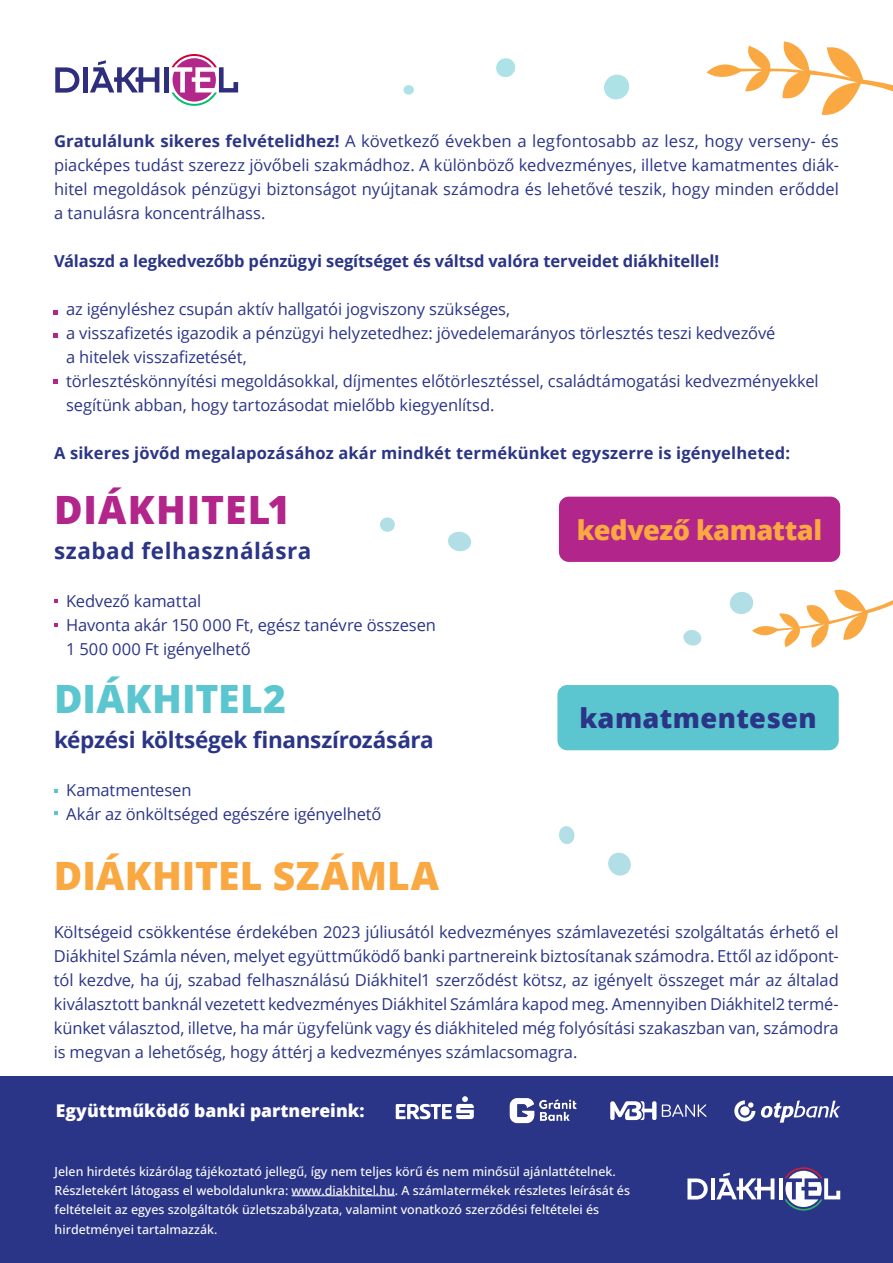
<style>
.page{position:relative;width:893px;height:1263px;background:#fff}
.page>*{position:absolute;margin:0;border:0;box-sizing:border-box;transform-origin:0 0}
.t1{font:800 39px "Open Sans";letter-spacing:.01em;color:#faa842}
.t2{font:800 39px "Open Sans";letter-spacing:.025em;color:#b2258b}
.t3{font:800 39px "Open Sans";letter-spacing:.005em;color:#5bc6cf}
.t4{font:800 27.15px "Open Sans";letter-spacing:-.02em;color:#faa842}
.t5{font:800 27.15px "Open Sans";letter-spacing:.015em;color:#2b3587}
.t6{font:700 22.5px "Open Sans";letter-spacing:-.005em;color:#2b3587}
.t7{font:700 22.5px "Open Sans";letter-spacing:.025em;color:#2b3587}
.t8{font:800 17.55px "Open Sans";color:#fff}
.t9{font:16.5px/24px "Open Sans";letter-spacing:-.01em;color:#2b3587;text-align:justify}
.t10{font:700 16.5px "Open Sans";color:#2b3587}
.t11{font:500 12.45px/19.2px "Open Sans";color:#fff}
.s1{font-weight:700}
</style>
<div class="page">
<div style="left:0;top:1076px;width:893px;height:187px;background:#2b3587"></div>
<svg style="left:53px;top:379px;width:5px;height:5px"></svg>
<svg style="left:53px;top:333px;width:5px;height:4px"></svg>
<svg style="left:53px;top:310px;width:5px;height:4px"></svg>
<svg style="left:54px;top:599px;width:4px;height:4px"></svg>
<svg style="left:54px;top:623px;width:4px;height:3px"></svg>
<svg style="left:54px;top:789px;width:4px;height:4px"></svg>
<svg style="left:54px;top:811px;width:4px;height:4px"></svg>
<div style="left:557px;top:685px;width:282px;height:65px;background:#5bc6cf;border-radius:10px"></div>
<div style="left:559px;top:497px;width:281px;height:65px;background:#b2258b;border-radius:10px"></div>
<svg style="left:707px;top:41px;width:186px;height:74px"></svg>
<svg style="left:448px;top:531px;width:24px;height:21px"></svg>
<svg style="left:403px;top:85px;width:11px;height:10px"></svg>
<svg style="left:608px;top:852px;width:23px;height:24px"></svg>
<svg style="left:496px;top:58px;width:20px;height:19px"></svg>
<svg style="left:604px;top:74px;width:26px;height:26px"></svg>
<div style="left:380px;top:517px;width:15px;height:15px;background:#b1dfe5;border-radius:50%"></div>
<svg style="left:683px;top:630px;width:19px;height:16px"></svg>
<svg style="left:559px;top:826px;width:16px;height:18px"></svg>
<svg style="left:729px;top:589px;width:164px;height:59px"></svg>
<svg style="left:396px;top:1096px;width:78px;height:23px"></svg>
<img style="left:509px;top:1097px;width:68px;height:27px">
<svg style="left:734px;top:1100px;width:106px;height:23px"></svg>
<svg style="left:662px;top:1104px;width:44px;height:13px"></svg>
<svg style="left:610px;top:1101px;width:46px;height:19px"></svg>
<hr style="left:292px;top:1195px;width:103px;height:1px;background:#fff">
<hr style="left:711px;top:1178px;width:4px;height:21px;background:#fff">
<hr style="left:779px;top:1178px;width:3px;height:21px;background:#fff">
<svg style="left:716px;top:1172px;width:58px;height:27px"></svg>
<svg style="left:687px;top:1178px;width:21px;height:21px"></svg>
<svg style="left:785px;top:1167px;width:55px;height:43px"></svg>
<div style="left:83px;top:67px;width:5px;height:25px;background:#2e2e7d"></div>
<div style="left:164px;top:67px;width:5px;height:25px;background:#2e2e7d"></div>
<svg style="left:90px;top:60px;width:69px;height:32px"></svg>
<svg style="left:55px;top:67px;width:24px;height:26px"></svg>
<svg style="left:172px;top:54px;width:66px;height:52px"></svg>
<p class="t9" style="left:54px;top:129px;width:786px"><span class="s1">Gratulálunk sikeres felvételidhez!</span> A következő években a legfontosabb az lesz, hogy verseny- és piacképes tudást szerezz jövőbeli szakmádhoz. A különböző kedvezményes, illetve kamatmentes diák&shy;hitel megoldások pénzügyi biztonságot nyújtanak számodra és lehetővé teszik, hogy minden erőddel a tanulásra koncentrálhass.</p>
<p class="t10" style="left:54px;top:249px;width:667px">Válaszd a legkedvezőbb pénzügyi segítséget és váltsd valóra terveidet diákhitellel!</p>
<p class="t9" style="left:66px;top:297px;width:446px">az igényléshez csupán aktív hallgatói jogviszony szükséges,</p>
<p class="t9" style="left:66px;top:321px;width:711px">a visszafizetés igazodik a pénzügyi helyzetedhez: jövedelemarányos törlesztés teszi kedvezővé</p>
<p class="t9" style="left:66px;top:345px;width:182px">a hitelek visszafizetését,</p>
<p class="t9" style="left:66px;top:369px;width:754px">törlesztéskönnyítési megoldásokkal, díjmentes előtörlesztéssel, családtámogatási kedvezményekkel segítünk abban, hogy tartozásodat mielőbb kiegyenlítsd.</p>
<p class="t10" style="left:54px;top:441px;width:738px">A sikeres jövőd megalapozásához akár mindkét termékünket egyszerre is igényelheted:</p>
<p class="t2" style="left:54px;top:480px;width:238px">DIÁKHITEL1</p>
<p class="t7" style="left:54px;top:534px;width:259px">szabad felhasználásra</p>
<p class="t9" style="left:66px;top:588px;width:137px">Kedvező kamattal</p>
<p class="t9" style="left:66px;top:612px;width:371px">Havonta akár 150 000 Ft, egész tanévre összesen<br>1 500 000 Ft igényelhető</p>
<p class="t3" style="left:54px;top:669px;width:234px">DIÁKHITEL2</p>
<p class="t6" style="left:54px;top:723px;width:381px">képzési költségek finanszírozására</p>
<p class="t9" style="left:66px;top:777px;width:127px">Kamatmentesen</p>
<p class="t9" style="left:66px;top:801px;width:317px">Akár az önköltséged egészére igényelhető</p>
<p class="t1" style="left:54px;top:846px;width:387px">DIÁKHITEL SZÁMLA</p>
<p class="t9" style="left:54px;top:920px;width:786px">Költségeid csökkentése érdekében 2023 júliusától kedvezményes számlavezetési szolgáltatás érhető el Diákhitel Számla néven, melyet együttműködő banki partnereink biztosítanak számodra. Ettől az időpont&shy;tól kezdve, ha új, szabad felhasználású Diákhitel1 szerződést kötsz, az igényelt összeget már az általad kiválasztott banknál vezetett kedvezményes Diákhitel Számlára kapod meg. Amennyiben Diákhitel2 termé&shy;künket választod, illetve, ha már ügyfelünk vagy és diákhiteled még folyósítási szakaszban van, számodra is megvan a lehetőség, hogy áttérj a kedvezményes számlacsomagra.</p>
<p class="t4" style="left:577px;top:509px;width:247px">kedvező kamattal</p>
<p class="t5" style="left:579px;top:697px;width:239px">kamatmentesen</p>
<p class="t8" style="left:56px;top:1097px;width:310px">Együttműködő banki partnereink:</p>
<p class="t11" style="left:55px;top:1161px;width:577px">Jelen hirdetés kizárólag tájékoztató jellegű, így nem teljes körű és nem minősül ajánlattételnek.<br>Részletekért látogass el weboldalunkra: www.diakhitel.hu. A számlatermékek részletes leírását és</p>
<p class="t11" style="left:55px;top:1200px;width:546px">feltételeit az egyes szolgáltatók üzletszabályzata, valamint vonatkozó szerződési feltételei és</p>
<p class="t11" style="left:55px;top:1219px;width:164px">hirdetményei tartalmazzák.</p>
</div>
